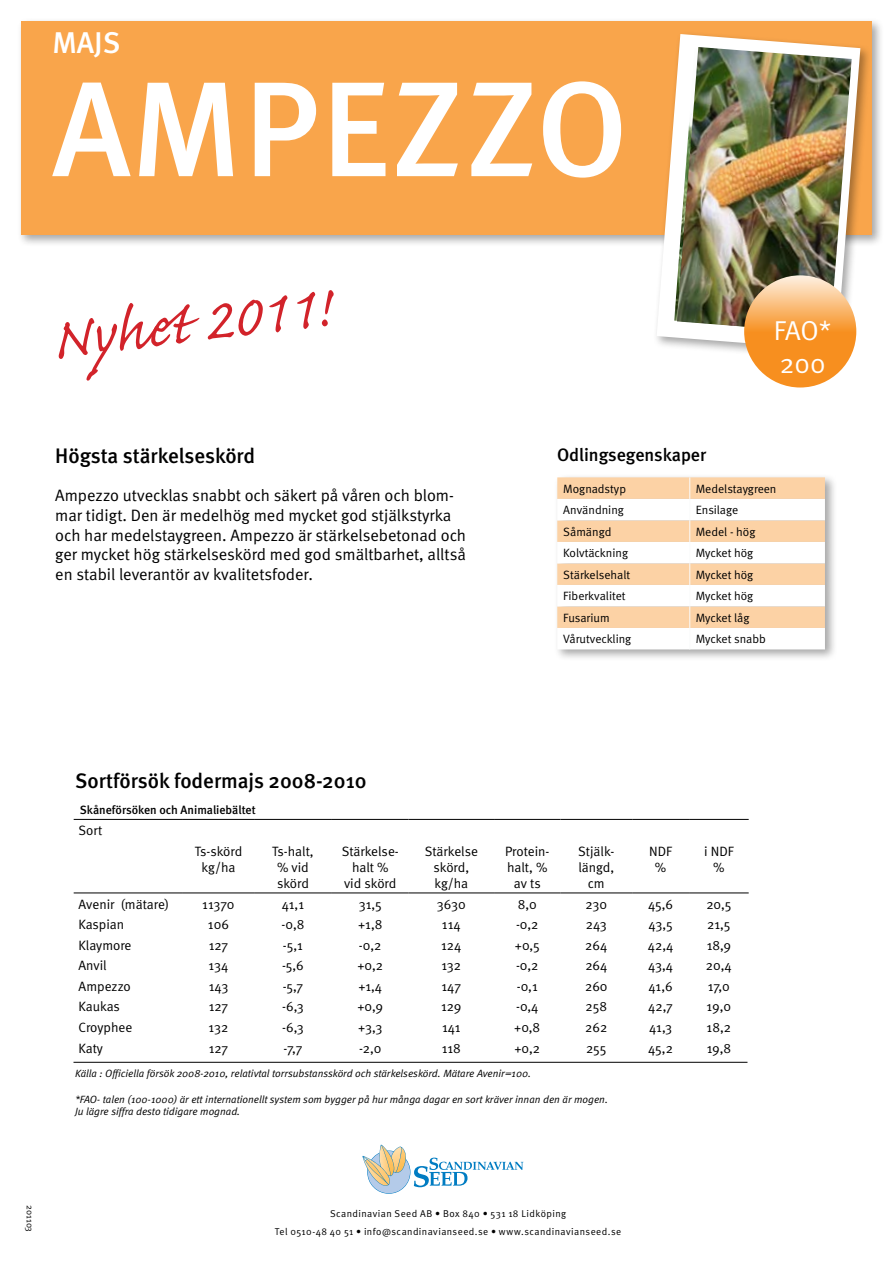
<style>
.page{position:relative;width:893px;height:1263px;background:#fff}
.page>*{position:absolute;margin:0;border:0;box-sizing:border-box;transform-origin:0 0}
.t1{font:135px "Meta Medium Caps";color:#fff}
.t2{font:75px "Caflisch Script Pro";color:#d2232a}
.t3{font:500 30px "Meta";color:#fff}
.t4{font:27.3px/32.7px "Meta Normal";letter-spacing:-.005em;color:#fff}
.t5{font:500 21px "Meta";color:#000}
.t6{font:500 18px "Meta";color:#000}
.t7{font:16.5px/19.8px "Meta Normal";color:#000}
.t8{font:13.5px/16.2px "Meta Normal";color:#000;text-align:center}
.t9{font:12px "Meta Normal";color:#000}
.t10{font:500 12px "Meta";color:#000}
.t11{font:italic 10.5px/12.6px "Meta Normal";color:#000}
.t12{font:9.9px/18.1px "Meta Normal";letter-spacing:.04em;color:#000;text-align:center}
.t13{font:9px "Meta Normal";color:#000}
</style>
<div class="page">
<div style="left:17px;top:17px;width:867px;height:230px;background:#000;opacity:.35"></div>
<div style="left:21px;top:21px;width:851px;height:214px;background:#f9a54b"></div>
<div style="left:653px;top:30px;width:219px;height:332px;background:#000;opacity:.35"></div>
<svg style="left:657px;top:34px;width:203px;height:316px"></svg>
<svg style="left:414px;top:1157px;width:109px;height:30px"></svg>
<svg style="left:367px;top:1150px;width:43px;height:44px"></svg>
<div style="left:368px;top:1151px;width:42px;height:42px;background:#b4cbe9;border-radius:50%"></div>
<svg style="left:362px;top:1145px;width:44px;height:41px"></svg>
<img style="left:677px;top:47px;width:175px;height:286px">
<div style="left:553px;top:473px;width:284px;height:189px;background:#000;opacity:.35"></div>
<svg style="left:557px;top:477px;width:268px;height:172px"></svg>
<hr style="left:74px;top:819px;width:109px;height:1px;background:#000">
<hr style="left:183px;top:819px;width:71px;height:1px;background:#000">
<hr style="left:254px;top:819px;width:78px;height:1px;background:#000">
<hr style="left:332px;top:819px;width:77px;height:1px;background:#000">
<hr style="left:409px;top:819px;width:85px;height:1px;background:#000">
<hr style="left:494px;top:819px;width:66px;height:1px;background:#000">
<hr style="left:560px;top:819px;width:72px;height:1px;background:#000">
<hr style="left:632px;top:819px;width:57px;height:1px;background:#000">
<hr style="left:689px;top:819px;width:60px;height:1px;background:#000">
<hr style="left:74px;top:893px;width:109px;height:1px;background:#000">
<hr style="left:183px;top:893px;width:71px;height:1px;background:#000">
<hr style="left:254px;top:893px;width:78px;height:1px;background:#000">
<hr style="left:332px;top:893px;width:77px;height:1px;background:#000">
<hr style="left:409px;top:893px;width:85px;height:1px;background:#000">
<hr style="left:494px;top:893px;width:66px;height:1px;background:#000">
<hr style="left:560px;top:893px;width:72px;height:1px;background:#000">
<hr style="left:632px;top:893px;width:57px;height:1px;background:#000">
<hr style="left:689px;top:893px;width:60px;height:1px;background:#000">
<hr style="left:73px;top:1062px;width:674px;height:1px;background:#000">
<svg style="left:744px;top:275px;width:112px;height:112px;background:#f7a44a"></svg>
<h3 class="t3" style="left:52px;top:26px;width:69px">MAJS</h3>
<h1 class="t1" style="left:52px;top:51px;width:578px">AMPEZZO</h1>
<h2 class="t2" style="left:47px;top:302px;width:280px;rotate:-7deg">Nyhet 2011!</h2>
<h3 class="t4" style="left:774px;top:314px;width:59px">FAO*<br>200</h3>
<h3 class="t5" style="left:55px;top:444px;width:202px">Högsta stärkelseskörd</h3>
<p class="t7" style="left:55px;top:485px;width:412px">Ampezzo utvecklas snabbt och säkert på våren och blom&shy;mar tidigt. Den är medelhög med mycket god stjälkstyrka och har medelstaygreen. Ampezzo är stärkelsebetonad och ger mycket hög stärkelseskörd med god smältbarhet, alltså en stabil leverantör av kvalitetsfoder.</p>
<h3 class="t6" style="left:557px;top:444px;width:151px">Odlingsegenskaper</h3>
<p class="t9" style="left:563px;top:482px;width:64px">Mognadstyp</p>
<p class="t9" style="left:696px;top:482px;width:82px">Medelstaygreen</p>
<p class="t9" style="left:563px;top:503px;width:62px">Användning</p>
<p class="t9" style="left:696px;top:503px;width:44px">Ensilage</p>
<p class="t9" style="left:563px;top:525px;width:50px">Såmängd</p>
<p class="t9" style="left:696px;top:525px;width:61px">Medel - hög</p>
<p class="t9" style="left:563px;top:546px;width:66px">Kolvtäckning</p>
<p class="t9" style="left:696px;top:546px;width:59px">Mycket hög</p>
<p class="t9" style="left:563px;top:568px;width:68px">Stärkelsehalt</p>
<p class="t9" style="left:696px;top:568px;width:59px">Mycket hög</p>
<p class="t9" style="left:563px;top:589px;width:64px">Fiberkvalitet</p>
<p class="t9" style="left:696px;top:589px;width:59px">Mycket hög</p>
<p class="t9" style="left:563px;top:611px;width:48px">Fusarium</p>
<p class="t9" style="left:696px;top:611px;width:55px">Mycket låg</p>
<p class="t9" style="left:563px;top:632px;width:70px">Vårutveckling</p>
<p class="t9" style="left:696px;top:632px;width:72px">Mycket snabb</p>
<p class="t13" style="left:35px;top:1205px;width:29px;rotate:90deg">201103</p>
<h3 class="t5" style="left:75px;top:769px;width:293px">Sortförsök fodermajs 2008-2010</h3>
<p class="t10" style="left:80px;top:802px;width:177px">Skåneförsöken och Animaliebältet</p>
<p class="t8" style="left:79px;top:822px;width:25px">Sort</p>
<p class="t8" style="left:195px;top:843px;width:49px">Ts-skörd kg/ha</p>
<p class="t8" style="left:272px;top:843px;width:43px">Ts-halt, % vid skörd</p>
<p class="t8" style="left:342px;top:843px;width:59px">Stärkelse&shy;halt %<br>vid skörd</p>
<p class="t8" style="left:425px;top:843px;width:55px">Stärkelse skörd, kg/ha</p>
<p class="t8" style="left:505px;top:843px;width:46px">Protein&shy;halt, % av ts</p>
<p class="t8" style="left:578px;top:843px;width:38px">Stjälk&shy;längd, cm</p>
<p class="t8" style="left:649px;top:843px;width:24px">NDF %</p>
<p class="t8" style="left:704px;top:843px;width:31px">i NDF %</p>
<p class="t8" style="left:79px;top:896px;width:92px">Avenir (mätare)</p>
<p class="t8" style="left:202px;top:896px;width:34px">11370</p>
<p class="t8" style="left:282px;top:896px;width:24px">41,1</p>
<p class="t8" style="left:359px;top:896px;width:24px">31,5</p>
<p class="t8" style="left:437px;top:896px;width:30px">3630</p>
<p class="t8" style="left:518px;top:896px;width:21px">8,0</p>
<p class="t8" style="left:585px;top:896px;width:23px">230</p>
<p class="t8" style="left:648px;top:896px;width:27px">45,6</p>
<p class="t8" style="left:706px;top:896px;width:27px">20,5</p>
<p class="t8" style="left:79px;top:916px;width:47px">Kaspian</p>
<p class="t8" style="left:208px;top:916px;width:23px">106</p>
<p class="t8" style="left:282px;top:916px;width:24px">-0,8</p>
<p class="t8" style="left:358px;top:916px;width:26px">+1,8</p>
<p class="t8" style="left:442px;top:916px;width:20px">114</p>
<p class="t8" style="left:516px;top:916px;width:24px">-0,2</p>
<p class="t8" style="left:586px;top:916px;width:23px">243</p>
<p class="t8" style="left:649px;top:916px;width:26px">43,5</p>
<p class="t8" style="left:707px;top:916px;width:25px">21,5</p>
<p class="t8" style="left:79px;top:937px;width:54px">Klaymore</p>
<p class="t8" style="left:209px;top:937px;width:21px">127</p>
<p class="t8" style="left:283px;top:937px;width:22px">-5,1</p>
<p class="t8" style="left:359px;top:937px;width:24px">-0,2</p>
<p class="t8" style="left:441px;top:937px;width:22px">124</p>
<p class="t8" style="left:515px;top:937px;width:26px">+0,5</p>
<p class="t8" style="left:585px;top:937px;width:24px">264</p>
<p class="t8" style="left:648px;top:937px;width:27px">42,4</p>
<p class="t8" style="left:707px;top:937px;width:26px">18,9</p>
<p class="t8" style="left:79px;top:957px;width:30px">Anvil</p>
<p class="t8" style="left:209px;top:957px;width:21px">134</p>
<p class="t8" style="left:282px;top:957px;width:23px">-5,6</p>
<p class="t8" style="left:357px;top:957px;width:27px">+0,2</p>
<p class="t8" style="left:441px;top:957px;width:21px">132</p>
<p class="t8" style="left:516px;top:957px;width:24px">-0,2</p>
<p class="t8" style="left:585px;top:957px;width:24px">264</p>
<p class="t8" style="left:648px;top:957px;width:26px">43,4</p>
<p class="t8" style="left:706px;top:957px;width:27px">20,4</p>
<p class="t8" style="left:79px;top:978px;width:54px">Ampezzo</p>
<p class="t8" style="left:209px;top:978px;width:21px">143</p>
<p class="t8" style="left:283px;top:978px;width:22px">-5,7</p>
<p class="t8" style="left:358px;top:978px;width:25px">+1,4</p>
<p class="t8" style="left:441px;top:978px;width:21px">147</p>
<p class="t8" style="left:517px;top:978px;width:22px">-0,1</p>
<p class="t8" style="left:585px;top:978px;width:24px">260</p>
<p class="t8" style="left:649px;top:978px;width:26px">41,6</p>
<p class="t8" style="left:708px;top:978px;width:23px">17,0</p>
<p class="t8" style="left:79px;top:998px;width:43px">Kaukas</p>
<p class="t8" style="left:209px;top:998px;width:21px">127</p>
<p class="t8" style="left:282px;top:998px;width:23px">-6,3</p>
<p class="t8" style="left:357px;top:998px;width:27px">+0,9</p>
<p class="t8" style="left:441px;top:998px;width:22px">129</p>
<p class="t8" style="left:516px;top:998px;width:24px">-0,4</p>
<p class="t8" style="left:586px;top:998px;width:23px">258</p>
<p class="t8" style="left:648px;top:998px;width:26px">42,7</p>
<p class="t8" style="left:707px;top:998px;width:26px">19,0</p>
<p class="t8" style="left:79px;top:1019px;width:55px">Croyphee</p>
<p class="t8" style="left:209px;top:1019px;width:21px">132</p>
<p class="t8" style="left:282px;top:1019px;width:23px">-6,3</p>
<p class="t8" style="left:358px;top:1019px;width:26px">+3,3</p>
<p class="t8" style="left:442px;top:1019px;width:20px">141</p>
<p class="t8" style="left:514px;top:1019px;width:27px">+0,8</p>
<p class="t8" style="left:585px;top:1019px;width:24px">262</p>
<p class="t8" style="left:649px;top:1019px;width:24px">41,3</p>
<p class="t8" style="left:707px;top:1019px;width:26px">18,2</p>
<p class="t8" style="left:79px;top:1039px;width:26px">Katy</p>
<p class="t8" style="left:209px;top:1039px;width:21px">127</p>
<p class="t8" style="left:284px;top:1039px;width:20px">-7,7</p>
<p class="t8" style="left:359px;top:1039px;width:24px">-2,0</p>
<p class="t8" style="left:442px;top:1039px;width:21px">118</p>
<p class="t8" style="left:514px;top:1039px;width:27px">+0,2</p>
<p class="t8" style="left:586px;top:1039px;width:22px">255</p>
<p class="t8" style="left:648px;top:1039px;width:26px">45,2</p>
<p class="t8" style="left:707px;top:1039px;width:26px">19,8</p>
<p class="t11" style="left:75px;top:1067px;width:457px">Källa : Officiella försök 2008-2010, relativtal torrsubstansskörd och stärkelseskörd. Mätare Avenir=100.</p>
<p class="t11" style="left:75px;top:1092px;width:534px">*FAO- talen (100-1000) är ett internationellt system som bygger på hur många dagar en sort kräver innan den är mogen.<br>Ju lägre siffra desto tidigare mognad.</p>
<p class="t12" style="left:275px;top:1204px;width:348px">Scandinavian Seed AB • Box 840 • 531 18 Lidköping<br>Tel 0510-48 40 51 • info@scandinavianseed.se • www.scandinavianseed.se</p>
</div>
